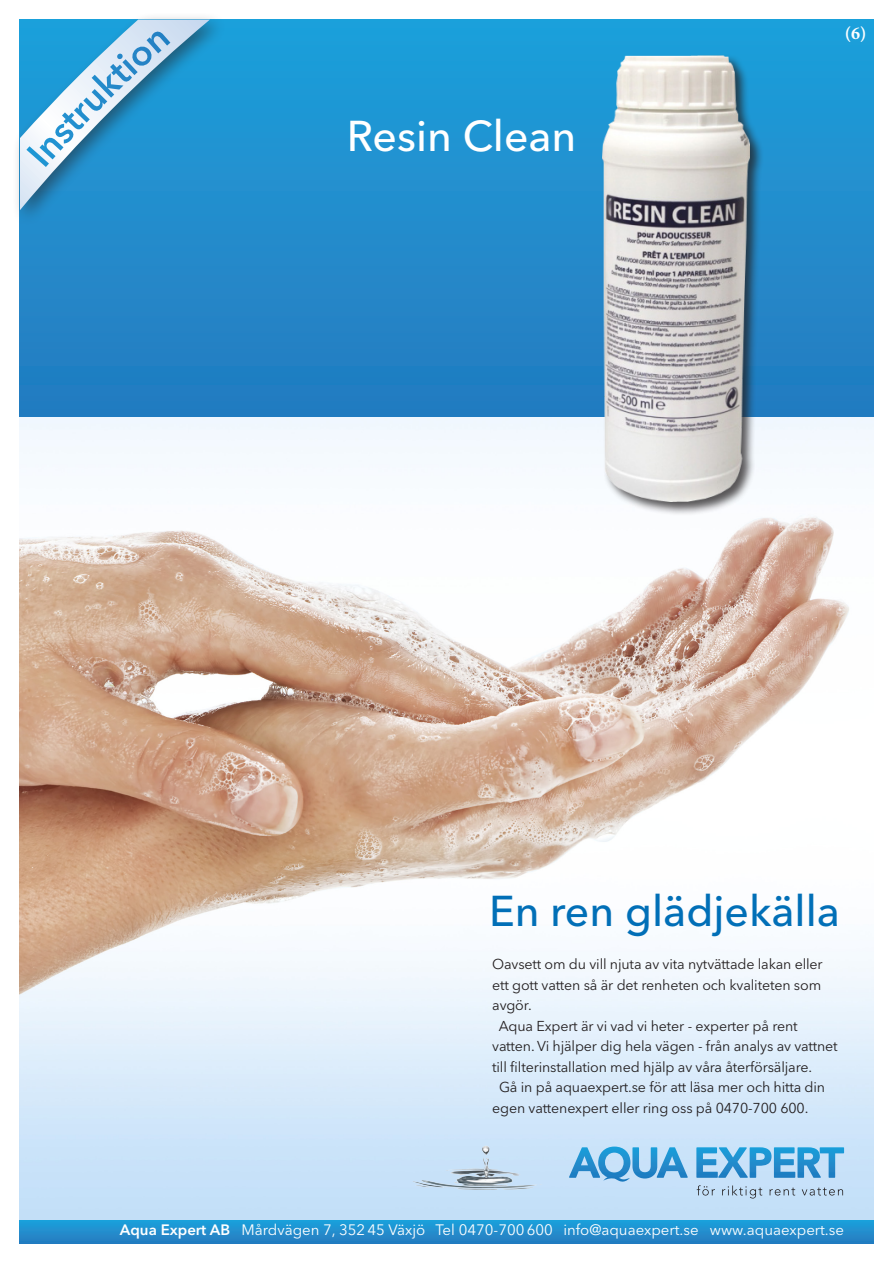
<style>
.page{position:relative;width:893px;height:1263px;background:#fff}
.page>*{position:absolute;margin:0;border:0;box-sizing:border-box;transform-origin:0 0}
.t1{font:500 42.75px "Avenir Next LT Pro";color:#016fb7}
.t2{font:500 42.75px "Avenir Next LT Pro";color:#fff}
.t3{font:700 18px "Minion Pro";color:#fff}
.Avsändare_etta{font:15px "Avenir Next LT Pro";color:#fff}
.t4{font:14.25px/20.5px "Avenir Next LT Pro";letter-spacing:-.01em;color:#231f20;text-align:justify}
.s1{font-weight:600}
</style>
<div class="page">
<img style="left:20px;top:417px;width:853px;height:803px">
<div style="left:20px;top:20px;width:853px;height:397px;background:linear-gradient(to bottom,#1da0db,#257abf)"></div>
<div style="left:12px;top:11px;width:216px;height:217px;background:#231f20;opacity:.5"></div>
<svg style="left:20px;top:1220px;width:853px;height:23px;background:#208ecd"></svg>
<svg style="left:569px;top:1146px;width:119px;height:36px;background:#7ebbe4"></svg>
<svg style="left:696px;top:1147px;width:148px;height:31px;background:#6ab3e0"></svg>
<svg style="left:697px;top:1185px;width:18px;height:10px"></svg>
<svg style="left:722px;top:1185px;width:40px;height:13px"></svg>
<svg style="left:770px;top:1187px;width:25px;height:8px"></svg>
<svg style="left:802px;top:1187px;width:41px;height:8px"></svg>
<img style="left:389px;top:1127px;width:154px;height:70px">
<div style="left:601px;top:54px;width:163px;height:462px;background:#231f20;opacity:.75"></div>
<img style="left:603px;top:55px;width:147px;height:447px">
<svg style="left:20px;top:20px;width:190px;height:190px;background:#5aadd9"></svg>
<p class="t2" style="left:347px;top:111px;width:231px">Resin Clean</p>
<p class="t3" style="left:845px;top:20px;width:23px">(6)</p>
<p class="t1" style="left:489px;top:885px;width:352px">En ren glädjekälla</p>
<p class="t4" style="left:492px;top:954px;width:332px">Oavsett om du vill njuta av vita nytvättade lakan eller ett gott vatten så är det renheten och kvaliteten som avgör.</p>
<p class="t4" style="left:499px;top:1015px;width:300px">Aqua Expert är vi vad vi heter - experter på rent</p>
<p class="t4" style="left:492px;top:1036px;width:347px">vatten. Vi hjälper dig hela vägen - från analys av vattnet</p>
<p class="t4" style="left:492px;top:1056px;width:321px">till filterinstallation med hjälp av våra återförsäljare.</p>
<p class="t4" style="left:499px;top:1077px;width:328px">Gå in på aquaexpert.se för att läsa mer och hitta din</p>
<p class="t4" style="left:492px;top:1098px;width:318px">egen vattenexpert eller ring oss på 0470-700 600.</p>
<p class="Avsändare_etta" style="left:120px;top:1221px;width:726px"><span class="s1">Aqua Expert AB</span> Mårdvägen 7, 352 45 Växjö Tel 0470-700 600 info@aquaexpert.se www.aquaexpert.se</p>
</div>
